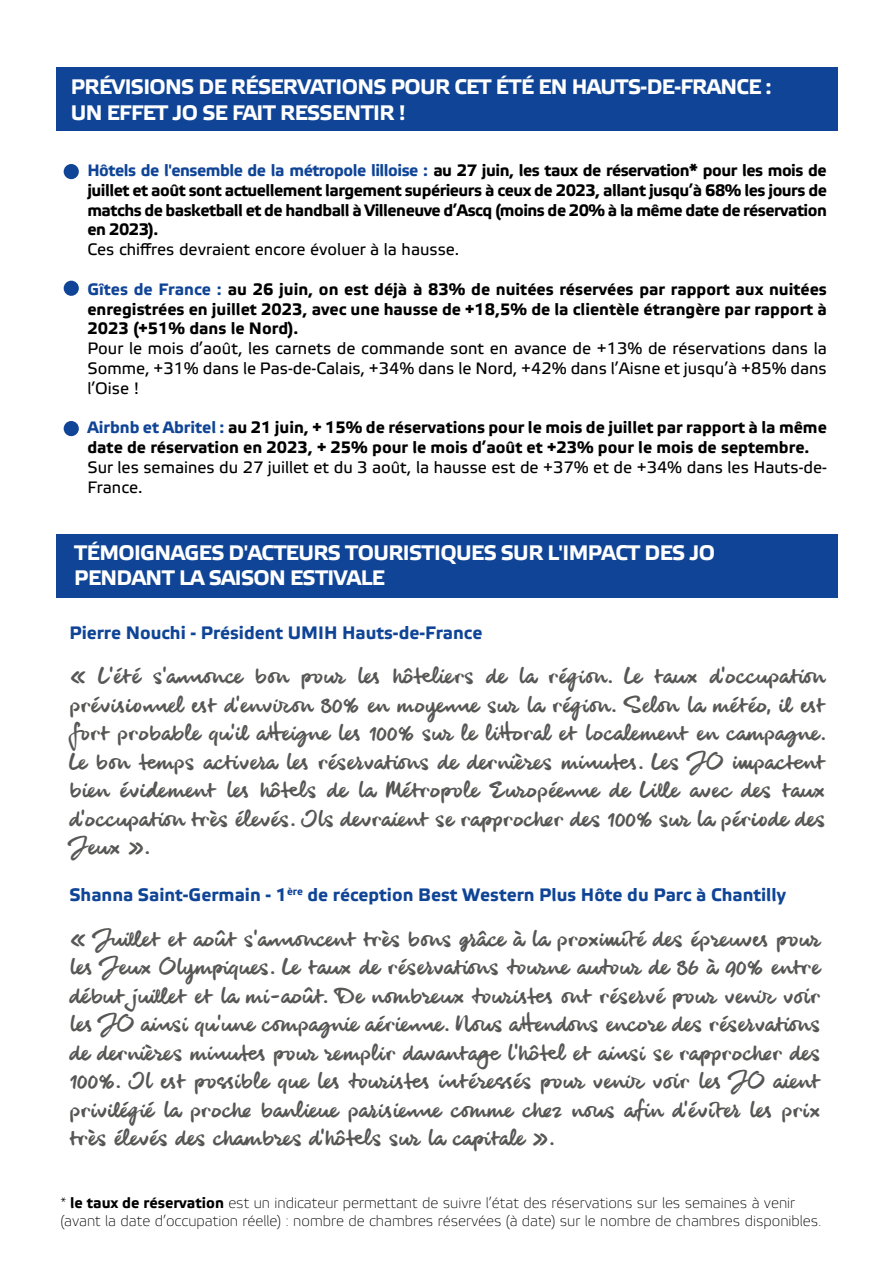
<style>
.page{position:relative;width:893px;height:1263px;background:#fff}
.page>*{position:absolute;margin:0;border:0;box-sizing:border-box;transform-origin:0 0}
.t1{font:21px/28.5px "black Hand";color:#575756;text-align:justify}
.t2{font:700 21px/25.2px "Etelka Text Pro";letter-spacing:-.03em;color:#fff}
.t3{font:700 18px "Etelka Text Pro";color:#0f4496}
.t4{font:700 16.5px/19.8px "Etelka Text Pro";color:#000;text-align:justify}
.t5{font:16.5px/19.8px "Etelka Text Pro";color:#000;text-align:justify}
.t6{font:15px/18px "Etelka Thin Pro";color:#000}
.s1{color:#0f4496}
.s2{font-family:"Etelka Text Pro";font-weight:700}
</style>
<div class="page">
<div style="left:56px;top:67px;width:781px;height:63px;background:#0f4496"></div>
<div style="left:64px;top:164px;width:15px;height:15px;background:#0f4496;border-radius:50%"></div>
<div style="left:64px;top:281px;width:15px;height:15px;background:#0f4496;border-radius:50%"></div>
<div style="left:64px;top:421px;width:15px;height:15px;background:#0f4496;border-radius:50%"></div>
<div style="left:56px;top:534px;width:781px;height:63px;background:#0f4496"></div>
<p class="t2" style="left:71px;top:76px;width:702px">PRÉVISIONS DE RÉSERVATIONS POUR CET ÉTÉ EN HAUTS-DE-FRANCE :<br>UN EFFET JO SE FAIT RESSENTIR !</p>
<p class="t4" style="left:87px;top:161px;width:741px"><span class="s1">Hôtels de l'ensemble de la métropole lilloise :</span> au 27 juin, les taux de réservation* pour les mois de juillet et août sont actuellement largement supérieurs à ceux de 2023, allant jusqu’à 68% les jours de matchs de basketball et de handball à Villeneuve d’Ascq (moins de 20% à la même date de réservation en 2023).</p>
<p class="t5" style="left:87px;top:241px;width:373px">Ces chiffres devraient encore évoluer à la hausse.</p>
<p class="t4" style="left:87px;top:280px;width:741px"><span class="s1">Gîtes de France :</span> au 26 juin, on est déjà à 83% de nuitées réservées par rapport aux nuitées enregistrées en juillet 2023, avec une hausse de +18,5% de la clientèle étrangère par rapport à 2023 (+51% dans le Nord).</p>
<p class="t5" style="left:87px;top:340px;width:741px">Pour le mois d’août, les carnets de commande sont en avance de +13% de réservations dans la Somme, +31% dans le Pas-de-Calais, +34% dans le Nord, +42% dans l’Aisne et jusqu’à +85% dans l’Oise !</p>
<p class="t4" style="left:87px;top:419px;width:741px"><span class="s1">Airbnb et Abritel :</span> au 21 juin, + 15% de réservations pour le mois de juillet par rapport à la même date de réservation en 2023, + 25% pour le mois d’août et +23% pour le mois de septembre.</p>
<p class="t5" style="left:87px;top:458px;width:741px">Sur les semaines du 27 juillet et du 3 août, la hausse est de +37% et de +34% dans les Hauts-de-<br>France.</p>
<p class="t2" style="left:74px;top:541px;width:642px">TÉMOIGNAGES D'ACTEURS TOURISTIQUES SUR L'IMPACT DES JO<br>PENDANT LA SAISON ESTIVALE</p>
<p class="t3" style="left:69px;top:622px;width:414px">Pierre Nouchi - Président UMIH Hauts-de-France</p>
<p class="t1" style="left:69px;top:662px;width:758px">« L’été s’annonce bon pour les hôteliers de la région. Le taux d’occupation prévisionnel est d’environ 80% en moyenne sur la région. Selon la météo, il est fort probable qu’il atteigne les 100% sur le littoral et localement en campagne.<br>Le bon temps activera les réservations de dernières minutes. Les JO impactent bien évidement les hôtels de la Métropole Européenne de Lille avec des taux d’occupation très élevés. Ils devraient se rapprocher des 100% sur la période des Jeux ».</p>
<p class="t3" style="left:69px;top:885px;width:718px">Shanna Saint-Germain - 1<sup>ère</sup> de réception Best Western Plus Hôte du Parc à Chantilly</p>
<p class="t1" style="left:69px;top:924px;width:754px">« Juillet et août s’annoncent très bons grâce à la proximité des épreuves pour les Jeux Olympiques. Le taux de réservations tourne autour de 86 à 90% entre début juillet et la mi-août. De nombreux touristes ont réservé pour venir voir les JO ainsi qu’une compagnie aérienne. Nous attendons encore des réservations de dernières minutes pour remplir davantage l’hôtel et ainsi se rapprocher des 100%. Il est possible que les touristes intéressés pour venir voir les JO aient privilégié la proche banlieue parisienne comme chez nous afin d’éviter les prix très élevés des chambres d’hôtels sur la capitale ».</p>
<p class="t6" style="left:60px;top:1195px;width:763px">* <span class="s2">le taux de réservation</span> est un indicateur permettant de suivre l’état des réservations sur les semaines à venir (avant la date d’occupation réelle) : nombre de chambres réservées (à date) sur le nombre de chambres disponibles.</p>
</div>
